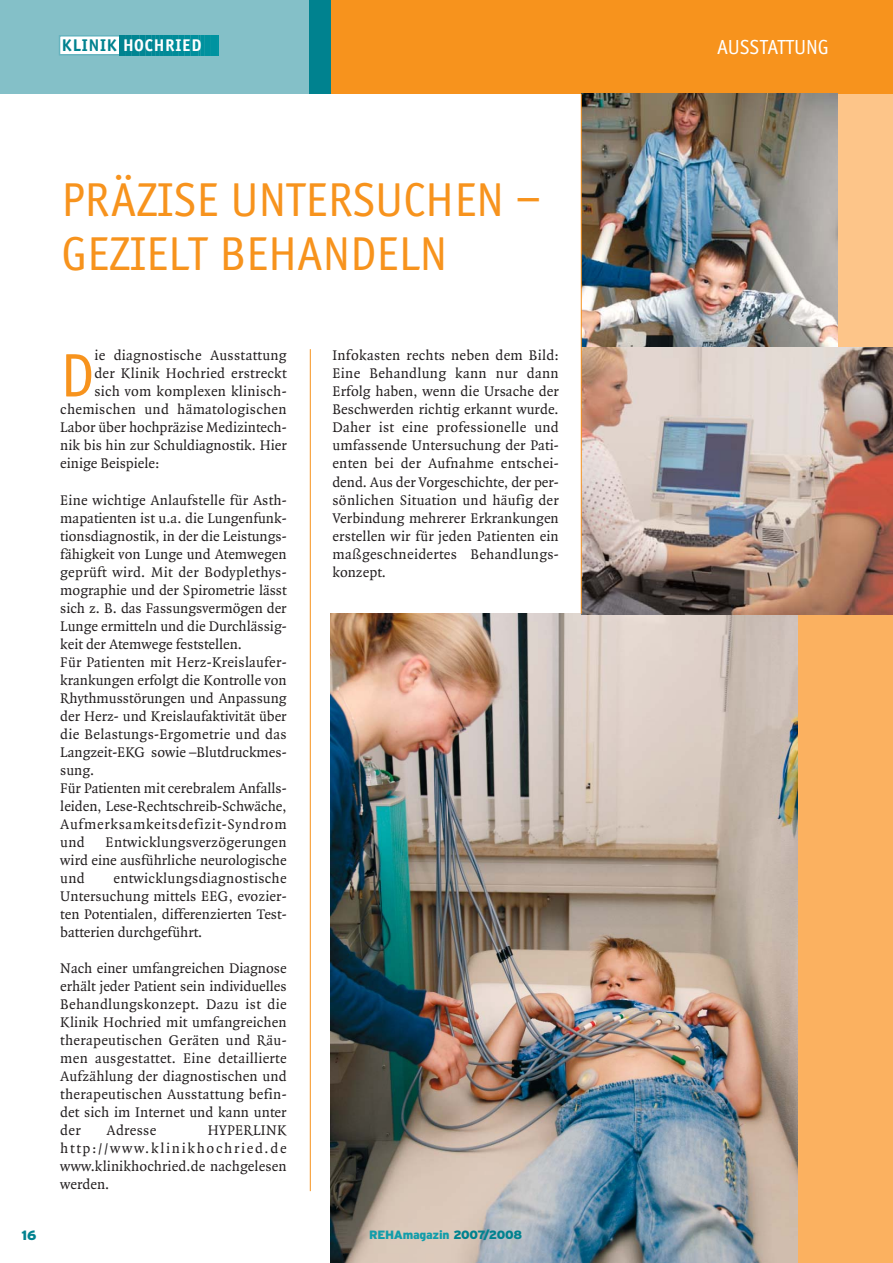
<style>
.page{position:relative;width:893px;height:1263px;background:#fff}
.page>*{position:absolute;margin:0;border:0;box-sizing:border-box;transform-origin:0 0}
.t1{font:63.3px "Officina Sans";color:#f7931d}
.t2{font:49.05px/54px "Officina Sans";color:#f7931d}
.t3{font:21px "Officina Sans";color:#fff}
.t4{font:700 17.55px "Officina Sans";letter-spacing:.05em;color:#fff}
.t5{font:15px/18px "Quadraat";color:#231f20;text-align:justify}
.t6{font:15px "Quadraat";letter-spacing:.02em;color:#231f20}
.t7{font:900 13.5px "Interstate";color:#00828f}
.t8{font:900 12px "Interstate";letter-spacing:-.02em;color:#119daa}
.s1{color:#00828f}
</style>
<div class="page">
<img style="left:0;top:0;width:893px;height:1263px">
<p class="t4" style="left:62px;top:38px;width:141px"><span class="s1">KLINIK</span> HOCHRIED</p>
<h3 class="t3" style="left:717px;top:39px;width:113px">AUSSTATTUNG</h3>
<h2 class="t2" style="left:62px;top:177px;width:480px">PRÄZISE UNTERSUCHEN –<br>GEZIELT BEHANDELN</h2>
<h1 class="t1" style="left:60px;top:351px;width:36px">D</h1>
<p class="t6" style="left:94px;top:350px;width:194px">ie diagnostische Ausstattung</p>
<p class="t6" style="left:94px;top:368px;width:194px">der Klinik Hochried erstreckt</p>
<p class="t5" style="left:94px;top:384px;width:194px">sich vom komplexen klinisch-</p>
<p class="t6" style="left:60px;top:404px;width:228px">chemischen und hämatologischen</p>
<p class="t5" style="left:60px;top:420px;width:228px">Labor über hochpräzise Medizintech-</p>
<p class="t5" style="left:60px;top:438px;width:228px">nik bis hin zur Schuldiagnostik. Hier</p>
<p class="t5" style="left:60px;top:456px;width:101px">einige Beispiele:</p>
<p class="t5" style="left:60px;top:492px;width:228px;text-align:left">Eine wichtige Anlaufstelle für Asth&shy;mapatienten ist u.a. die Lungenfunk&shy;tionsdiagnostik, in der die Leistungs&shy;fähigkeit von Lunge und Atemwegen geprüft wird. Mit der Bodyplethys&shy;mographie und der Spirometrie lässt sich z. B. das Fassungsvermögen der Lunge ermitteln und die Durchlässig&shy;keit der Atemwege feststellen.<br>Für Patienten mit Herz-Kreislaufer&shy;krankungen erfolgt die Kontrolle von Rhythmusstörungen und Anpassung der Herz- und Kreislaufaktivität über die Belastungs-Ergometrie und das Langzeit-EKG sowie –Blutdruckmes&shy;sung.<br>Für Patienten mit cerebralem Anfalls&shy;leiden, Lese-Rechtschreib-Schwäche, Aufmerksamkeitsdefizit-Syndrom und</p>
<p class="t5" style="left:60px;top:834px;width:228px;text-indent:45px">Entwicklungsverzögerungen wird eine ausführliche neurologische und</p>
<p class="t5" style="left:60px;top:870px;width:228px;text-indent:53px">entwicklungsdiagnostische Untersuchung mittels EEG, evozier&shy;ten Potentialen, differenzierten Test&shy;batterien durchgeführt.</p>
<p class="t5" style="left:60px;top:960px;width:228px">Nach einer umfangreichen Diagnose erhält jeder Patient sein individuelles Behandlungskonzept. Dazu ist die Klinik Hochried mit umfangreichen therapeutischen Geräten und Räu&shy;men ausgestattet. Eine detaillierte Aufzählung der diagnostischen und therapeutischen Ausstattung befin&shy;det sich im Internet und kann unter der</p>
<p class="t6" style="left:107px;top:1124px;width:51px">Adresse</p>
<p class="t5" style="left:60px;top:1122px;width:228px;text-indent:148px">HYPERLINK http://www.klinikhochried.de www.klinikhochried.de nachgelesen werden.</p>
<p class="t5" style="left:332px;top:348px;width:228px">Infokasten rechts neben dem Bild:<br>Eine Behandlung kann nur dann Erfolg haben, wenn die Ursache der Beschwerden richtig erkannt wurde.<br>Daher ist eine professionelle und umfassende Untersuchung der Pati&shy;enten bei der Aufnahme entschei&shy;dend. Aus der Vorgeschichte, der per&shy;sönlichen Situation und häufig der Verbindung mehrerer Erkrankungen erstellen wir für jeden Patienten ein maßgeschneidertes Behandlungs&shy;konzept.</p>
<p class="t7" style="left:22px;top:1230px;width:16px">16</p>
<p class="t8" style="left:369px;top:1230px;width:155px">REHAmagazin <span class="s1">2007/2008</span></p>
</div>
